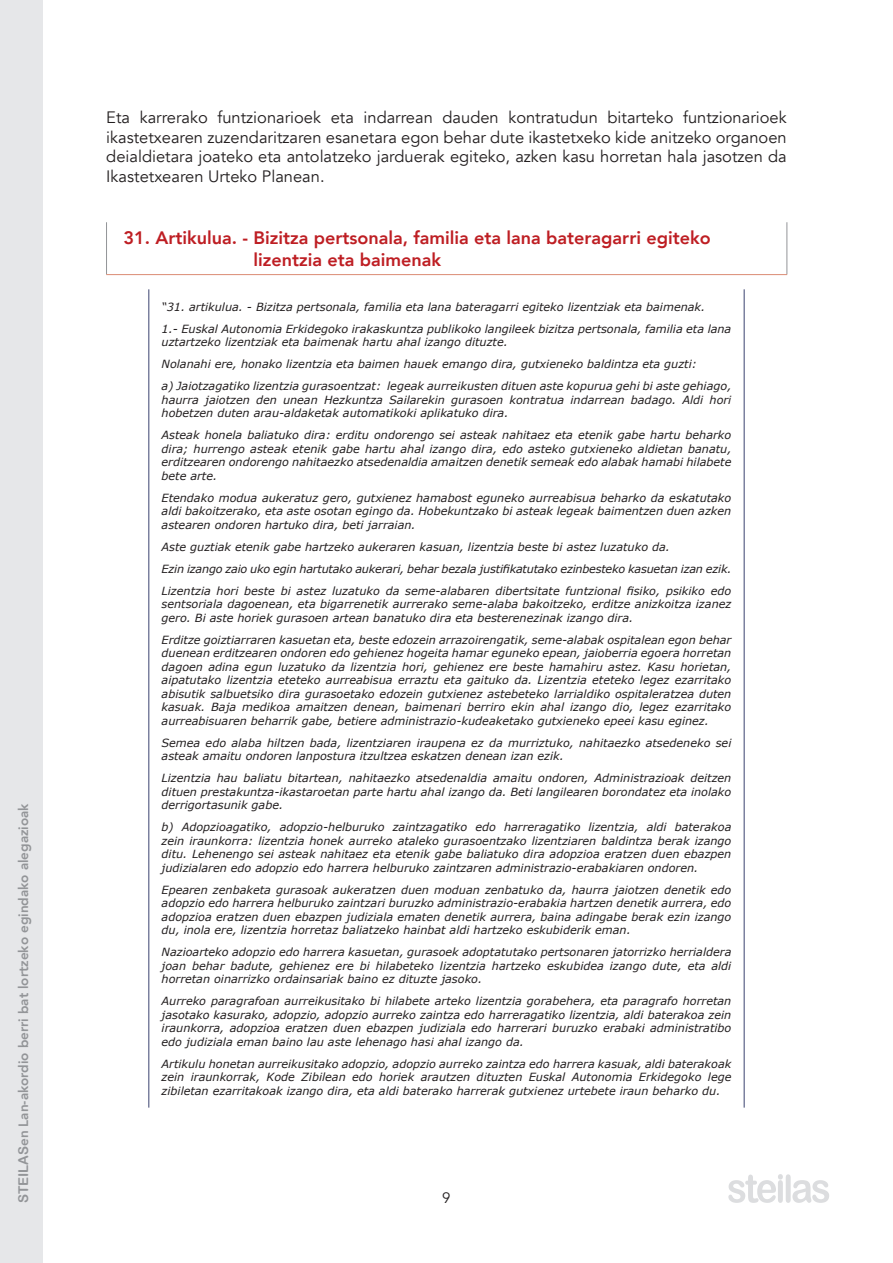
<style>
.page{position:relative;width:893px;height:1263px;background:#fff}
.page>*{position:absolute;margin:0;border:0;box-sizing:border-box;transform-origin:0 0}
.t1{font:800 18px/21.6px "Avenir";color:#be1e23}
.t2{font:16.5px/19.8px "Avenir";color:#231f20;text-align:justify}
.t3{font:15px "Avenir";color:#231f20}
.t4{font:800 13.5px "Avenir";color:#939598}
.t5{font:italic 11.25px/13.5px "Verdana";color:#231f20;text-align:justify}
.t6{font:italic 11.25px "Verdana";letter-spacing:-.02em;color:#231f20}
.s1{font-family:"Arial Rounded MT Bold";font-weight:400}
</style>
<div class="page">
<div style="left:0;top:0;width:43px;height:1263px;background:#e6e7e9"></div>
<svg style="left:728px;top:1174px;width:101px;height:29px"></svg>
<hr style="left:106px;top:222px;width:1px;height:52px;background:#939598">
<hr style="left:787px;top:222px;width:1px;height:52px;background:#939598">
<hr style="left:106px;top:274px;width:681px;height:1px;background:#db8c74">
<hr style="left:148px;top:289px;width:1px;height:818px;background:#3b426f">
<hr style="left:744px;top:289px;width:1px;height:818px;background:#3b426f">
<p class="t4" style="left:13px;top:1203px;width:402px;rotate:-90deg"><span class="s1">STEILAS</span>en Lan-akordio berri bat lortzeko egindako alegazioak</p>
<p class="t2" style="left:106px;top:108px;width:682px">Eta karrerako funtzionarioek eta indarrean dauden kontratudun bitarteko funtzionarioek ikastetxearen zuzendaritzaren esanetara egon behar dute ikastetxeko kide anitzeko organoen deialdietara joateko eta antolatzeko jarduerak egiteko, azken kasu horretan hala jasotzen da Ikastetxearen Urteko Planean.</p>
<p class="t1" style="left:254px;top:227px;width:459px;text-indent:-130px">31. Artikulua. - Bizitza pertsonala, familia eta lana bateragarri egiteko lizentzia eta baimenak</p>
<p class="t5" style="left:162px;top:300px;width:545px">“31. artikulua. - Bizitza pertsonala, familia eta lana bateragarri egiteko lizentziak eta baimenak.</p>
<p class="t5" style="left:162px;top:322px;width:571px">1.- Euskal Autonomia Erkidegoko irakaskuntza publikoko langileek bizitza pertsonala, familia eta lana uztartzeko lizentziak eta baimenak hartu ahal izango dituzte.</p>
<p class="t5" style="left:162px;top:357px;width:537px">Nolanahi ere, honako lizentzia eta baimen hauek emango dira, gutxieneko baldintza eta guzti:</p>
<p class="t5" style="left:162px;top:379px;width:571px">a) Jaiotzagatiko lizentzia gurasoentzat: legeak aurreikusten dituen aste kopurua gehi bi aste gehiago, haurra jaiotzen den unean Hezkuntza Sailarekin gurasoen kontratua indarrean badago. Aldi hori hobetzen duten arau-aldaketak automatikoki aplikatuko dira.</p>
<p class="t5" style="left:162px;top:429px;width:571px">Asteak honela baliatuko dira: erditu ondorengo sei asteak nahitaez eta etenik gabe hartu beharko dira; hurrengo asteak etenik gabe hartu ahal izango dira, edo asteko gutxieneko aldietan banatu, erditzearen ondorengo nahitaezko atsedenaldia amaitzen denetik semeak edo alabak hamabi hilabete bete arte.</p>
<p class="t5" style="left:162px;top:491px;width:571px">Etendako modua aukeratuz gero, gutxienez hamabost eguneko aurreabisua beharko da eskatutako aldi bakoitzerako, eta aste osotan egingo da. Hobekuntzako bi asteak legeak baimentzen duen azken astearen ondoren hartuko dira, beti jarraian.</p>
<p class="t5" style="left:162px;top:540px;width:510px">Aste guztiak etenik gabe hartzeko aukeraren kasuan, lizentzia beste bi astez luzatuko da.</p>
<p class="t6" style="left:162px;top:561px;width:571px">Ezin izango zaio uko egin hartutako aukerari, behar bezala justifikatutako ezinbesteko kasuetan izan ezik.</p>
<p class="t5" style="left:162px;top:584px;width:571px">Lizentzia hori beste bi astez luzatuko da seme-alabaren dibertsitate funtzional fisiko, psikiko edo sentsoriala dagoenean, eta bigarrenetik aurrerako seme-alaba bakoitzeko, erditze anizkoitza izanez gero. Bi aste horiek gurasoen artean banatuko dira eta besterenezinak izango dira.</p>
<p class="t5" style="left:162px;top:633px;width:571px">Erditze goiztiarraren kasuetan eta, beste edozein arrazoirengatik, seme-alabak ospitalean egon behar duenean erditzearen ondoren edo gehienez hogeita hamar eguneko epean, jaioberria egoera horretan dagoen adina egun luzatuko da lizentzia hori, gehienez ere beste hamahiru astez. Kasu horietan, aipatutako lizentzia eteteko aurreabisua erraztu eta gaituko da. Lizentzia eteteko legez ezarritako abisutik salbuetsiko dira gurasoetako edozein gutxienez astebeteko larrialdiko ospitaleratzea duten kasuak. Baja medikoa amaitzen denean, baimenari berriro ekin ahal izango dio, legez ezarritako aurreabisuaren beharrik gabe, betiere administrazio-kudeaketako gutxieneko epeei kasu eginez.</p>
<p class="t5" style="left:162px;top:736px;width:571px">Semea edo alaba hiltzen bada, lizentziaren iraupena ez da murriztuko, nahitaezko atsedeneko sei asteak amaitu ondoren lanpostura itzultzea eskatzen denean izan ezik.</p>
<p class="t5" style="left:162px;top:772px;width:571px">Lizentzia hau baliatu bitartean, nahitaezko atsedenaldia amaitu ondoren, Administrazioak deitzen dituen prestakuntza-ikastaroetan parte hartu ahal izango da. Beti langilearen borondatez eta inolako derrigortasunik gabe.</p>
<p class="t5" style="left:162px;top:821px;width:571px">b) Adopzioagatiko, adopzio-helburuko zaintzagatiko edo harreragatiko lizentzia, aldi baterakoa zein iraunkorra: lizentzia honek aurreko ataleko gurasoentzako lizentziaren baldintza berak izango ditu. Lehenengo sei asteak nahitaez eta etenik gabe baliatuko dira adopzioa eratzen duen ebazpen judizialaren edo adopzio edo harrera helburuko zaintzaren administrazio-erabakiaren ondoren.</p>
<p class="t5" style="left:162px;top:883px;width:571px">Epearen zenbaketa gurasoak aukeratzen duen moduan zenbatuko da, haurra jaiotzen denetik edo adopzio edo harrera helburuko zaintzari buruzko administrazio-erabakia hartzen denetik aurrera, edo adopzioa eratzen duen ebazpen judiziala ematen denetik aurrera, baina adingabe berak ezin izango du, inola ere, lizentzia horretaz baliatzeko hainbat aldi hartzeko eskubiderik eman.</p>
<p class="t5" style="left:162px;top:946px;width:571px">Nazioarteko adopzio edo harrera kasuetan, gurasoek adoptatutako pertsonaren jatorrizko herrialdera joan behar badute, gehienez ere bi hilabeteko lizentzia hartzeko eskubidea izango dute, eta aldi horretan oinarrizko ordainsariak baino ez dituzte jasoko.</p>
<p class="t5" style="left:162px;top:995px;width:571px">Aurreko paragrafoan aurreikusitako bi hilabete arteko lizentzia gorabehera, eta paragrafo horretan jasotako kasurako, adopzio, adopzio aurreko zaintza edo harreragatiko lizentzia, aldi baterakoa zein iraunkorra, adopzioa eratzen duen ebazpen judiziala edo harrerari buruzko erabaki administratibo edo judiziala eman baino lau aste lehenago hasi ahal izango da.</p>
<p class="t5" style="left:162px;top:1057px;width:571px">Artikulu honetan aurreikusitako adopzio, adopzio aurreko zaintza edo harrera kasuak, aldi baterakoak zein iraunkorrak, Kode Zibilean edo horiek arautzen dituzten Euskal Autonomia Erkidegoko lege zibiletan ezarritakoak izango dira, eta aldi baterako harrerak gutxienez urtebete iraun beharko du.</p>
<h3 class="t3" style="left:442px;top:1189px;width:10px">9</h3>
</div>
